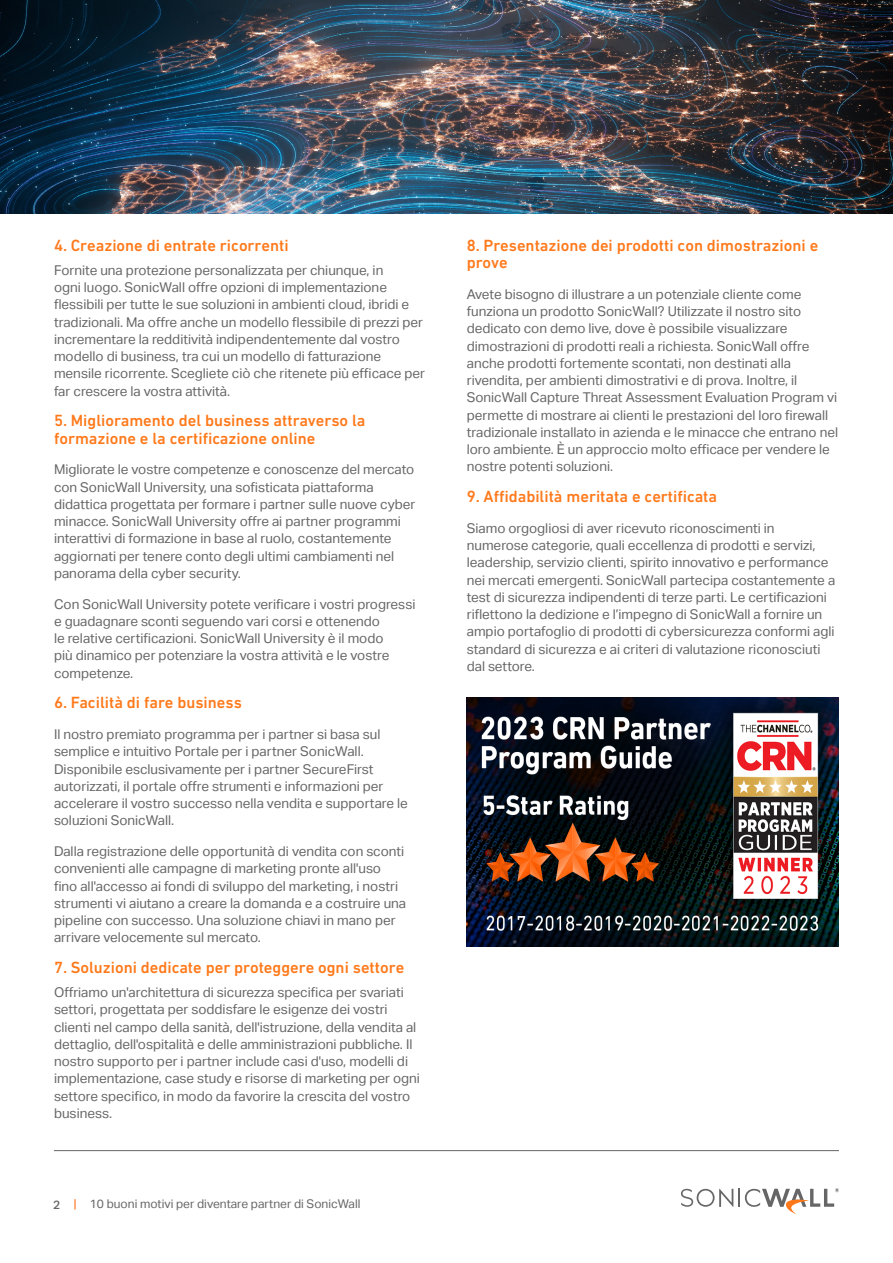
<style>
.page{position:relative;width:893px;height:1263px;background:#fff}
.page>*{position:absolute;margin:0;border:0;box-sizing:border-box;transform-origin:0 0}
.t1{font:500 16.5px/17.2px "DIN Next LT Pro";color:#ff791a}
.t2{font:13.5px/17.2px "Aktiv Grotesk";color:#666}
.t3{font:12px "Aktiv Grotesk";color:#666}
.s1{font-weight:500}
.s2{color:#ff6c11}
</style>
<div class="page">
<hr style="left:54px;top:1150px;width:785px;height:1px;background:#666">
<svg style="left:681px;top:1188px;width:158px;height:26px"></svg>
<img style="left:0;top:0;width:893px;height:213px">
<img style="left:466px;top:697px;width:373px;height:249px">
<p class="t1" style="left:54px;top:236px;width:236px">4. Creazione di entrate ricorrenti</p>
<p class="t2" style="left:54px;top:261px;width:373px">Fornite una protezione personalizzata per chiunque, in<br>ogni luogo. SonicWall offre opzioni di implementazione flessibili per tutte le sue soluzioni in ambienti cloud, ibridi e tradizionali. Ma offre anche un modello flessibile di prezzi per incrementare la redditività indipendentemente dal vostro modello di business, tra cui un modello di fatturazione mensile ricorrente. Scegliete ciò che ritenete più efficace per far crescere la vostra attività.</p>
<p class="t1" style="left:54px;top:412px;width:313px">5. Miglioramento del business attraverso la formazione e la certificazione online</p>
<p class="t2" style="left:54px;top:461px;width:363px">Migliorate le vostre competenze e conoscenze del mercato con SonicWall University, una sofisticata piattaforma didattica progettata per formare i partner sulle nuove cyber minacce. SonicWall University offre ai partner programmi interattivi di formazione in base al ruolo, costantemente aggiornati per tenere conto degli ultimi cambiamenti nel panorama della cyber security.</p>
<p class="t2" style="left:54px;top:595px;width:363px">Con SonicWall University potete verificare i vostri progressi e guadagnare sconti seguendo vari corsi e ottenendo<br>le relative certificazioni. SonicWall University è il modo<br>più dinamico per potenziare la vostra attività e le vostre competenze.</p>
<p class="t1" style="left:54px;top:694px;width:189px">6. Facilità di fare business</p>
<p class="t2" style="left:54px;top:726px;width:355px">Il nostro premiato programma per i partner si basa sul semplice e intuitivo Portale per i partner SonicWall.<br>Disponibile esclusivamente per i partner SecureFirst autorizzati, il portale offre strumenti e informazioni per accelerare il vostro successo nella vendita e supportare le soluzioni SonicWall.</p>
<p class="t2" style="left:54px;top:843px;width:354px">Dalla registrazione delle opportunità di vendita con sconti convenienti alle campagne di marketing pronte all'uso fino all'accesso ai fondi di sviluppo del marketing, i nostri strumenti vi aiutano a creare la domanda e a costruire una pipeline con successo. Una soluzione chiavi in mano per arrivare velocemente sul mercato.</p>
<p class="t1" style="left:54px;top:959px;width:352px">7. Soluzioni dedicate per proteggere ogni settore</p>
<p class="t2" style="left:54px;top:984px;width:367px">Offriamo un'architettura di sicurezza specifica per svariati settori, progettata per soddisfare le esigenze dei vostri clienti nel campo della sanità, dell'istruzione, della vendita al dettaglio, dell'ospitalità e delle amministrazioni pubbliche. Il nostro supporto per i partner include casi d'uso, modelli di implementazione, case study e risorse di marketing per ogni settore specifico, in modo da favorire la crescita del vostro business.</p>
<p class="t3" style="left:53px;top:1197px;width:309px"><span class="s1">2</span> <span class="s2">|</span> 10 buoni motivi per diventare partner di SonicWall</p>
<p class="t1" style="left:467px;top:236px;width:353px">8. Presentazione dei prodotti con dimostrazioni e prove</p>
<p class="t2" style="left:467px;top:285px;width:373px">Avete bisogno di illustrare a un potenziale cliente come funziona un prodotto SonicWall? Utilizzate il nostro sito dedicato con demo live, dove è possibile visualizzare dimostrazioni di prodotti reali a richiesta. SonicWall offre anche prodotti fortemente scontati, non destinati alla rivendita, per ambienti dimostrativi e di prova. Inoltre, il SonicWall Capture Threat Assessment Evaluation Program vi permette di mostrare ai clienti le prestazioni del loro firewall tradizionale installato in azienda e le minacce che entrano nel loro ambiente. È un approccio molto efficace per vendere le nostre potenti soluzioni.</p>
<p class="t1" style="left:467px;top:488px;width:252px">9. Affidabilità meritata e certificata</p>
<p class="t2" style="left:467px;top:519px;width:370px">Siamo orgogliosi di aver ricevuto riconoscimenti in numerose categorie, quali eccellenza di prodotti e servizi, leadership, servizio clienti, spirito innovativo e performance nei mercati emergenti. SonicWall partecipa costantemente a test di sicurezza indipendenti di terze parti. Le certificazioni riflettono la dedizione e l’impegno di SonicWall a fornire un ampio portafoglio di prodotti di cybersicurezza conformi agli standard di sicurezza e ai criteri di valutazione riconosciuti dal settore.</p>
</div>
